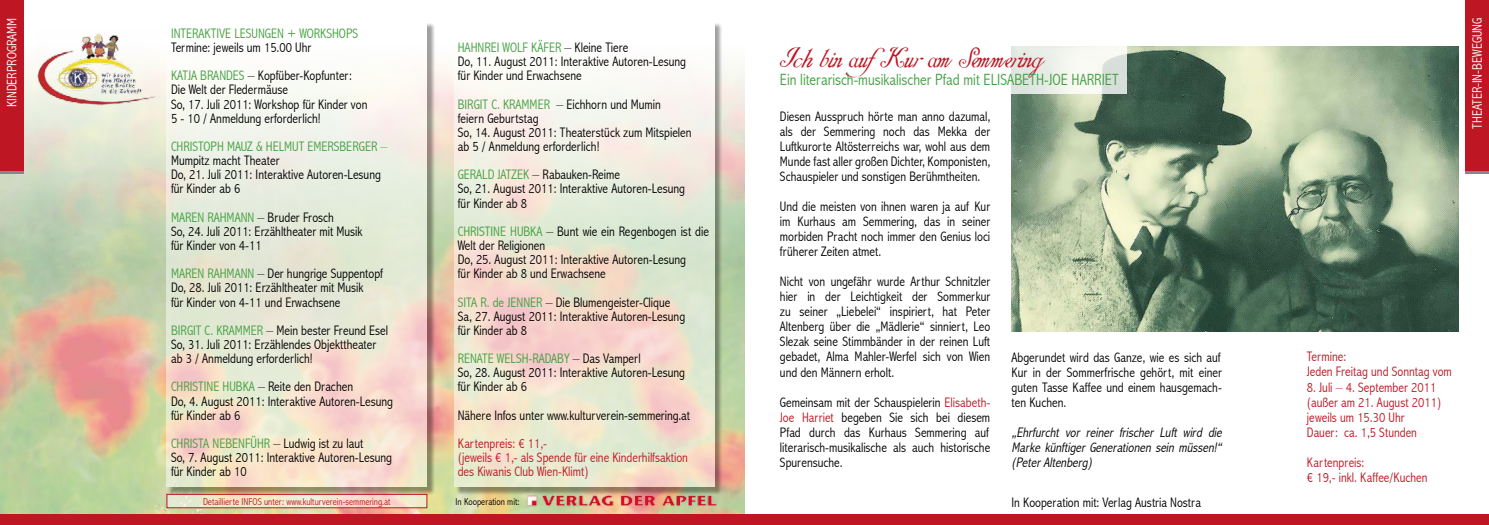
<style>
.page{position:relative;width:1489px;height:525px;background:#fff}
.page>*{position:absolute;margin:0;border:0;box-sizing:border-box;transform-origin:0 0}
.t1{font:30px "Daresiel Demo";color:#be1622}
.t2{font:300 condensed 16.25px "Abadi";color:#42a03f}
.t3{font:300 condensed 13.75px/14.1px "Abadi";color:#000}
.t4{font:300 condensed 13.75px/15px "Abadi";color:#be1622}
.t5{font:italic 300 condensed 13.75px/15px "Abadi";color:#000;text-align:justify}
.t6{font:300 condensed 13.75px "Abadi";color:#42a03f}
.t7{font:300 condensed 13.75px "Abadi";color:#fff}
.t8{font:300 condensed 10px "Abadi";color:#be1622}
.t9{font:300 condensed 10px "Abadi";color:#000}
.s1{color:#42a03f}
.s2{color:#be1622}
</style>
<div class="page">
<img style="left:0;top:60px;width:744px;height:454px">
<div style="left:168px;top:23px;width:267px;height:472px;background:#000;opacity:.75"></div>
<svg style="left:167px;top:23px;width:260px;height:463px"></svg>
<div style="left:455px;top:23px;width:267px;height:472px;background:#000;opacity:.75"></div>
<svg style="left:454px;top:23px;width:260px;height:463px"></svg>
<div style="left:744px;top:514px;width:744px;height:10px;background:#be1622"></div>
<div style="left:0;top:514px;width:744px;height:10px;background:#be1622"></div>
<svg style="left:0;top:170px;width:24px;height:4px"></svg>
<div style="left:0;top:0;width:24px;height:170px;background:#be1622"></div>
<svg style="left:1465px;top:170px;width:23px;height:4px"></svg>
<div style="left:1464px;top:0;width:24px;height:170px;background:#be1622"></div>
<svg style="left:169px;top:496px;width:256px;height:10px;background:#f0e7cd"></svg>
<div style="left:167px;top:494px;width:260px;height:14px;border:1px solid #be1622"></div>
<img style="left:1011px;top:46px;width:446px;height:285px">
<svg style="left:1011px;top:46px;width:115px;height:48px"></svg>
<img style="left:35px;top:33px;width:124px;height:76px">
<img style="left:526px;top:490px;width:191px;height:20px">
<p class="t7" style="left:4px;top:107px;width:89px;rotate:-90deg">Kinderprogramm</p>
<p class="t7" style="left:1469px;top:129px;width:111px;rotate:-90deg">Theater-in-bewegung</p>
<p class="t6" style="left:171px;top:25px;width:189px">INTERAKTIVE LESUNGEN + WORKSHOPS</p>
<p class="t3" style="left:171px;top:33px;width:182px;line-height:28.2px">Termine: jeweils um 15.00 Uhr<br><span class="s1">KATJA BRANDES</span> – Kopfüber-Kopfunter:</p>
<p class="t3" style="left:171px;top:83px;width:198px">Die Welt der Fledermäuse<br>So, 17. Juli 2011: Workshop für Kinder von<br>5 - 10 / Anmeldung erforderlich!</p>
<p class="t6" style="left:171px;top:138px;width:218px">CHRISTOPH MAUZ &amp; HELMUT EMERSBERGER –</p>
<p class="t3" style="left:171px;top:153px;width:211px">Mumpitz macht Theater<br>Do, 21. Juli 2011: Interaktive Autoren-Lesung für Kinder ab 6</p>
<p class="t3" style="left:171px;top:210px;width:193px"><span class="s1">MAREN RAHMANN</span> – Bruder Frosch<br>So, 24. Juli 2011: Erzähltheater mit Musik für Kinder von 4-11</p>
<p class="t3" style="left:171px;top:266px;width:213px"><span class="s1">MAREN RAHMANN</span> – Der hungrige Suppentopf<br>Do, 28. Juli 2011: Erzähltheater mit Musik<br>für Kinder von 4-11 und Erwachsene</p>
<p class="t3" style="left:171px;top:323px;width:218px"><span class="s1">BIRGIT C. KRAMMER</span> – Mein bester Freund Esel<br>So, 31. Juli 2011: Erzählendes Objekttheater ab 3 / Anmeldung erforderlich!</p>
<p class="t3" style="left:171px;top:379px;width:223px"><span class="s1">CHRISTINE HUBKA</span> – Reite den Drachen<br>Do, 4. August 2011: Interaktive Autoren-Lesung für Kinder ab 6</p>
<p class="t3" style="left:171px;top:436px;width:222px"><span class="s1">CHRISTA NEBENFÜHR</span> – Ludwig ist zu laut<br>So, 7. August 2011: Interaktive Autoren-Lesung für Kinder ab 10</p>
<p class="t3" style="left:458px;top:40px;width:230px"><span class="s1">HAHNREI WOLF KÄFER</span> – Kleine Tiere<br>Do, 11. August 2011: Interaktive Autoren-Lesung für Kinder und Erwachsene</p>
<p class="t3" style="left:458px;top:97px;width:235px"><span class="s1">BIRGIT C. KRAMMER</span> – Eichhorn und Mumin<br>feiern Geburtstag<br>So, 14. August 2011: Theaterstück zum Mitspielen ab 5 / Anmeldung erforderlich!</p>
<p class="t3" style="left:458px;top:167px;width:229px"><span class="s1">GERALD JATZEK</span> – Rabauken-Reime<br>So, 21. August 2011: Interaktive Autoren-Lesung für Kinder ab 8</p>
<p class="t3" style="left:458px;top:224px;width:253px"><span class="s1">CHRISTINE HUBKA</span> – Bunt wie ein Regenbogen ist die Welt der Religionen<br>Do, 25. August 2011: Interaktive Autoren-Lesung<br>für Kinder ab 8 und Erwachsene</p>
<p class="t3" style="left:458px;top:295px;width:229px"><span class="s1">SITA R. de JENNER</span> – Die Blumengeister-Clique<br>Sa, 27. August 2011: Interaktive Autoren-Lesung für Kinder ab 8</p>
<p class="t3" style="left:458px;top:351px;width:229px"><span class="s1">RENATE WELSH-RADABY</span> – Das Vamperl<br>So, 28. August 2011: Interaktive Autoren-Lesung für Kinder ab 6</p>
<p class="t3" style="left:458px;top:408px;width:234px">Nähere Infos unter www.kulturverein-semmering.at</p>
<p class="t4" style="left:458px;top:436px;width:232px;line-height:14.1px">Kartenpreis: € 11,-<br>(jeweils € 1,- als Spende für eine Kinderhilfsaktion des Kiwanis Club Wien-Klimt)</p>
<h1 class="t1" style="left:780px;top:43px;width:264px">Ich bin aufKur am Semmering</h1>
<p class="t2" style="left:780px;top:70px;width:340px">Ein literarisch-musikalischer Pfad mit ELISABETH-JOE HARRIET</p>
<p class="t3" style="left:780px;top:109px;width:212px;line-height:15px;text-align:justify">Diesen Ausspruch hörte man anno dazumal, als der Semmering noch das Mekka der Luftkurorte Altösterreichs war, wohl aus dem Munde fast aller großen Dichter, Komponisten, Schauspieler und sonstigen Berühmtheiten.</p>
<p class="t3" style="left:780px;top:199px;width:212px;line-height:15px;text-align:justify">Und die meisten von ihnen waren ja auf Kur im Kurhaus am Semmering, das in seiner morbiden Pracht noch immer den Genius loci früherer Zeiten atmet.</p>
<p class="t3" style="left:780px;top:274px;width:212px;line-height:15px;text-align:justify">Nicht von ungefähr wurde Arthur Schnitzler hier in der Leichtigkeit der Sommerkur zu seiner „Liebelei“ inspiriert, hat Peter Altenberg über die „Mädlerie“ sinniert, Leo Slezak seine Stimmbänder in der reinen Luft gebadet, Alma Mahler-Werfel sich von Wien und den Männern erholt.</p>
<p class="t3" style="left:780px;top:394px;width:212px;line-height:15px;text-align:justify">Gemeinsam mit der Schauspielerin <span class="s2">Elisabeth-Joe Harriet</span> begeben Sie sich bei diesem Pfad durch das Kurhaus Semmering auf literarisch-musikalische als auch historische Spurensuche.</p>
<p class="t3" style="left:1011px;top:349px;width:212px;line-height:15px;text-align:justify">Abgerundet wird das Ganze, wie es sich auf Kur in der Sommerfrische gehört, mit einer guten Tasse Kaffee und einem hausgemach&shy;ten Kuchen.</p>
<p class="t5" style="left:1011px;top:424px;width:214px">„Ehrfurcht vor reiner frischer Luft wird die Marke künftiger Generationen sein müssen!“ (PeterAltenberg)</p>
<p class="t4" style="left:1306px;top:349px;width:146px">Termine:<br>Jeden Freitag und Sonntag vom</p>
<p class="t4" style="left:1306px;top:379px;width:136px">8. Juli – 4. September 2011 (außer am 21. August 2011) jeweils um 15.30 Uhr<br>Dauer: ca. 1,5 Stunden</p>
<p class="t4" style="left:1306px;top:454px;width:122px">Kartenpreis:<br>€ 19,- inkl. Kaffee/Kuchen</p>
<p class="t8" style="left:203px;top:495px;width:46px">Detaillierte Infos</p>
<p class="t8" style="left:264px;top:495px;width:128px">unter: www.kulturverein-semmering.at</p>
<p class="t9" style="left:455px;top:495px;width:65px">In Kooperation mit:</p>
<p class="t3" style="left:1011px;top:495px;width:191px">In Kooperation mit: Verlag Austria Nostra</p>
</div>
